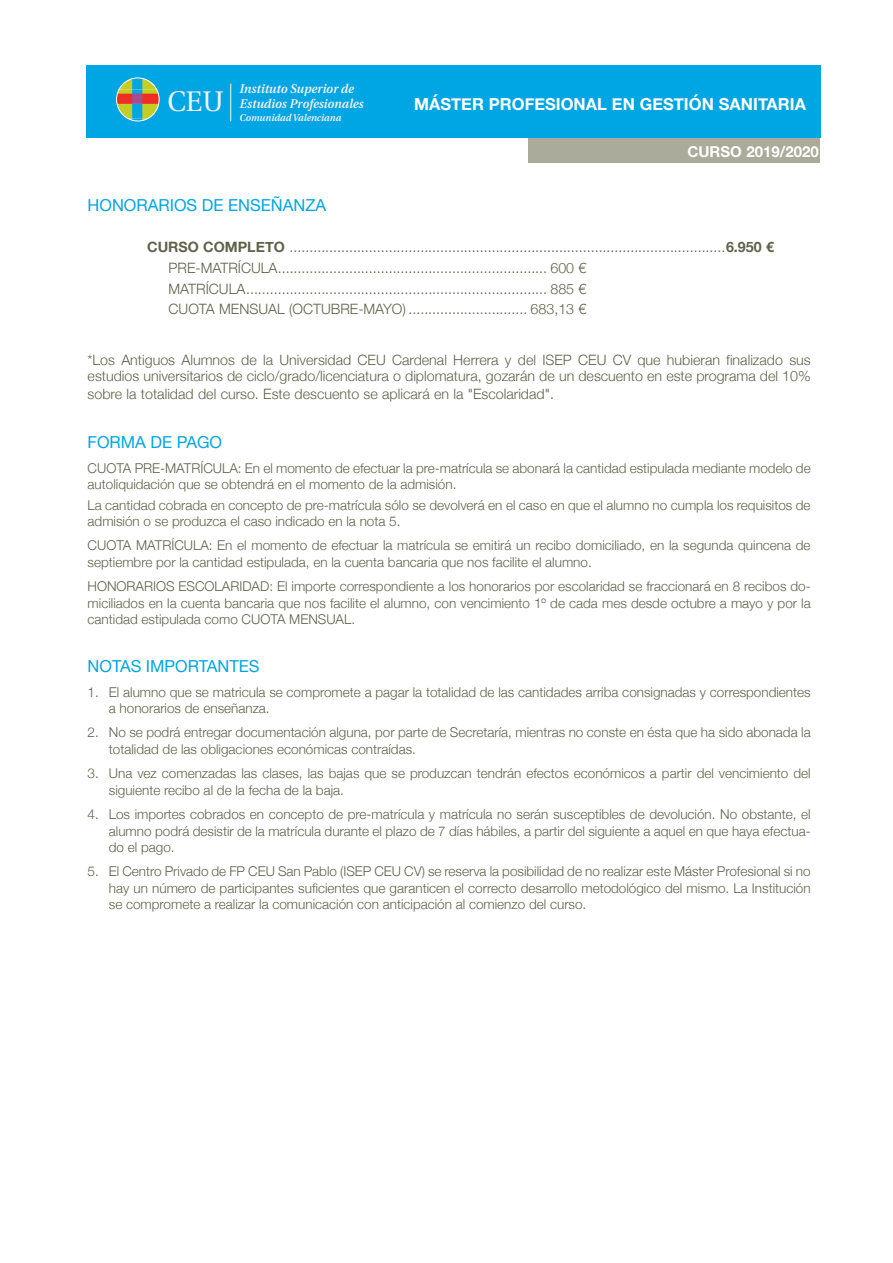
<style>
.page{position:relative;width:893px;height:1263px;background:#fff}
.page>*{position:absolute;margin:0;border:0;box-sizing:border-box;transform-origin:0 0}
.t1{font:28.35px "Utopia";color:#f3f3f3;scale:.96 1}
.t2{font:16.5px "Helvetica Neue";color:#00a5e3}
.t3{font:700 16.5px "Helvetica Neue";color:#fff}
.t4{font:700 15px "Helvetica Neue";color:#fff}
.t5{font:300 14.25px/16.8px "Helvetica Neue";color:#60614b;text-align:justify}
.t6{font:300 13.5px/16.2px "Helvetica Neue";color:#60614b}
.t7{font:italic 600 12.6px "Utopia";color:#f3f3f3;scale:.96 1}
.t8{font:italic 600 9.75px "Utopia";color:#f3f3f3;scale:.96 1}
.s1{font-weight:700}
</style>
<div class="page">
<div style="left:528px;top:136px;width:292px;height:26px;background:#aaab9a"></div>
<div style="left:86px;top:65px;width:734px;height:73px;background:#00a5e3"></div>
<img style="left:119px;top:78px;width:38px;height:12px">
<img style="left:117px;top:90px;width:42px;height:28px">
<img style="left:127px;top:118px;width:21px;height:3px">
<div style="left:116px;top:78px;width:43px;height:43px;border:1px solid #fff;border-radius:50%"></div>
<hr style="left:230px;top:84px;width:1px;height:37px;background:#f3f3f3">
<p class="t1" style="left:167px;top:86px;width:60px">CEU</p>
<p class="t7" style="left:239px;top:82px;width:120px">Instituto Superior de</p>
<p class="t7" style="left:239px;top:97px;width:131px">Estudios Profesionales</p>
<p class="t8" style="left:239px;top:112px;width:108px">Comunidad Valenciana</p>
<p class="t3" style="left:414px;top:91px;width:393px">MÁSTER PROFESIONAL EN GESTIÓN SANITARIA</p>
<p class="t4" style="left:687px;top:139px;width:133px">CURSO 2019/2020</p>
<p class="t2" style="left:88px;top:193px;width:240px">HONORARIOS DE ENSEÑANZA</p>
<p class="t5" style="left:147px;top:238px;width:628px"><span class="s1">CURSO COMPLETO</span> ..............................................................................................................<span class="s1">6.950 €</span></p>
<p class="t5" style="left:169px;top:258px;width:419px">PRE-MATRÍCULA.................................................................... 600 €</p>
<p class="t5" style="left:169px;top:279px;width:419px">MATRÍCULA............................................................................ 885 €</p>
<p class="t5" style="left:169px;top:300px;width:419px">CUOTA MENSUAL (OCTUBRE-MAYO) .............................. 683,13 €</p>
<p class="t5" style="left:88px;top:350px;width:725px">*Los Antiguos Alumnos de la Universidad CEU Cardenal Herrera y del ISEP CEU CV que hubieran finalizado sus estudios universitarios de ciclo/grado/licenciatura o diplomatura, gozarán de un descuento en este programa del 10% sobre la totalidad del curso. Este descuento se aplicará en la "Escolaridad".</p>
<p class="t2" style="left:88px;top:430px;width:136px">FORMA DE PAGO</p>
<p class="t6" style="left:88px;top:459px;width:725px">CUOTA PRE-MATRÍCULA: En el momento de efectuar la pre-matrícula se abonará la cantidad estipulada mediante modelo de autoliquidación que se obtendrá en el momento de la admisión.</p>
<p class="t6" style="left:88px;top:496px;width:724px">La cantidad cobrada en concepto de pre-matrícula sólo se devolverá en el caso en que el alumno no cumpla los requisitos de admisión o se produzca el caso indicado en la nota 5.</p>
<p class="t6" style="left:88px;top:536px;width:724px">CUOTA MATRÍCULA: En el momento de efectuar la matrícula se emitirá un recibo domiciliado, en la segunda quincena de septiembre por la cantidad estipulada, en la cuenta bancaria que nos facilite el alumno.</p>
<p class="t6" style="left:88px;top:577px;width:725px;text-align:justify">HONORARIOS ESCOLARIDAD: El importe correspondiente a los honorarios por escolaridad se fraccionará en 8 recibos do&shy;miciliados en la cuenta bancaria que nos facilite el alumno, con vencimiento 1º de cada mes desde octubre a mayo y por la cantidad estipulada como CUOTA MENSUAL.</p>
<p class="t2" style="left:88px;top:654px;width:174px">NOTAS IMPORTANTES</p>
<p class="t6" style="left:109px;top:683px;width:703px;text-indent:-21px">1. El alumno que se matricula se compromete a pagar la totalidad de las cantidades arriba consignadas y correspondientes a honorarios de enseñanza.</p>
<p class="t6" style="left:109px;top:723px;width:703px;text-indent:-21px">2. No se podrá entregar documentación alguna, por parte de Secretaría, mientras no conste en ésta que ha sido abonada la totalidad de las obligaciones económicas contraídas.</p>
<p class="t6" style="left:109px;top:764px;width:703px;text-indent:-21px">3. Una vez comenzadas las clases, las bajas que se produzcan tendrán efectos económicos a partir del vencimiento del siguiente recibo al de la fecha de la baja.</p>
<p class="t6" style="left:109px;top:805px;width:703px;text-align:justify;text-indent:-21px">4. Los importes cobrados en concepto de pre-matrícula y matrícula no serán susceptibles de devolución. No obstante, el alumno podrá desistir de la matrícula durante el plazo de 7 días hábiles, a partir del siguiente a aquel en que haya efectua&shy;do el pago.</p>
<p class="t6" style="left:109px;top:862px;width:703px;text-align:justify;text-indent:-21px">5. El Centro Privado de FP CEU San Pablo (ISEP CEU CV) se reserva la posibilidad de no realizar este Máster Profesional si no hay un número de participantes suficientes que garanticen el correcto desarrollo metodológico del mismo. La Institución se compromete a realizar la comunicación con anticipación al comienzo del curso.</p>
</div>
